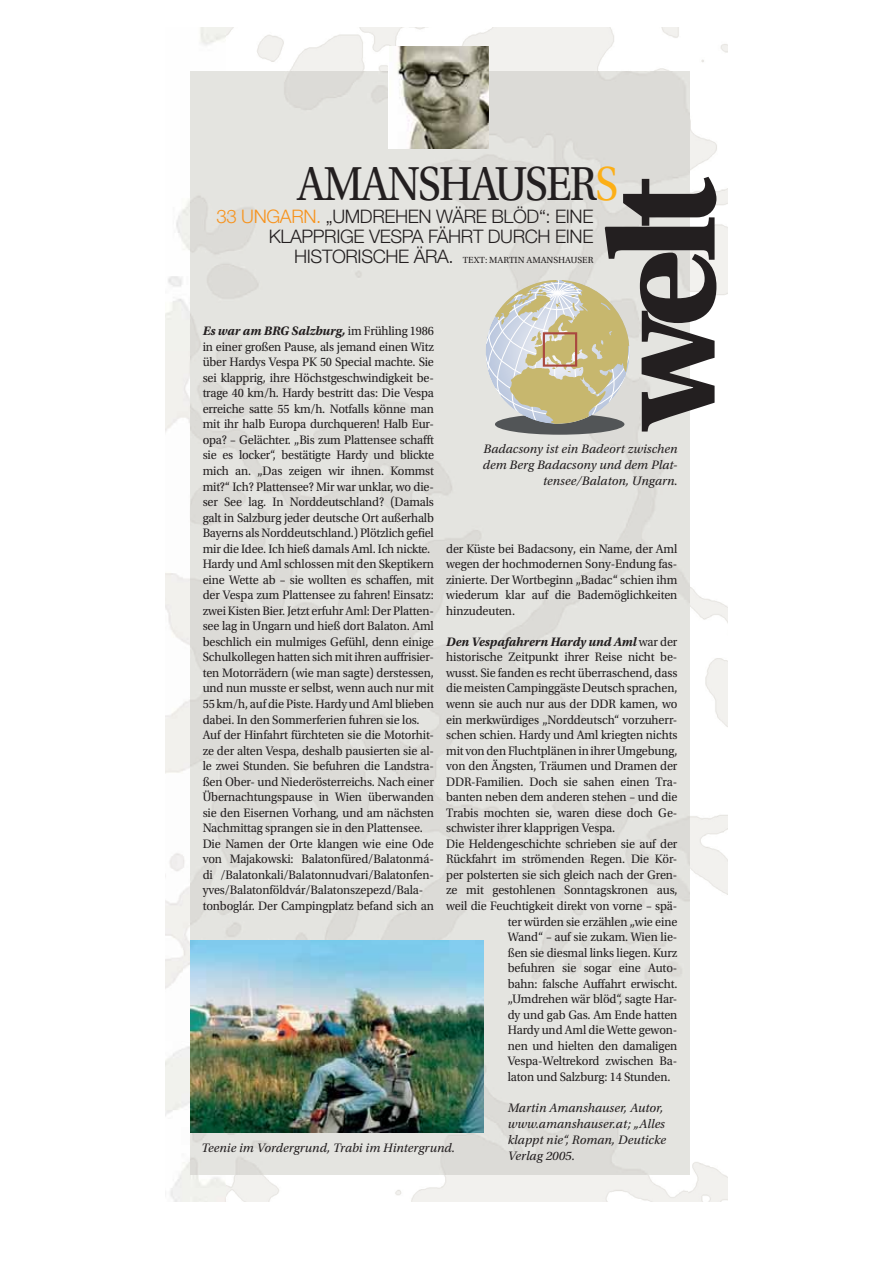
<style>
.page{position:relative;width:893px;height:1263px;background:#fff}
.page>*{position:absolute;margin:0;border:0;box-sizing:border-box;transform-origin:0 0}
.t1{font:700 157.95px "Utopia Std";color:#231f20}
.t2{font:50.25px "Utopia Std";letter-spacing:-.04em;color:#231f20;scale:.88 1}
.t3{font:300 18.6px/20.1px "Helvetica Neue LT Std";letter-spacing:-.02em;color:#231f20;text-align:right}
.t4{font:12.9px/15.6px "Utopia Std";letter-spacing:-.01em;color:#231f20;scale:.95 1}
.t5{font:italic 12.9px/15.8px "Utopia Std";letter-spacing:.005em;color:#231f20}
.t6{font:italic 700 12.9px "Utopia Std";letter-spacing:-.005em;color:#231f20}
.t7{font:9.3px "Utopia Std";color:#231f20}
.s1{color:#fcaf17}
.s2{color:#f7931d}
.s3{font-family:"Helvetica Neue LT Std";font-weight:300;font-size:18.6px}
.s4{font-weight:700;font-style:italic}
.s5{font-weight:400;font-style:normal}
</style>
<div class="page">
<img style="left:227px;top:27px;width:500px;height:44px">
<img style="left:687px;top:119px;width:40px;height:1083px">
<img style="left:165px;top:351px;width:25px;height:638px">
<img style="left:227px;top:1174px;width:460px;height:28px">
<img style="left:190px;top:71px;width:500px;height:1103px">
<img style="left:190px;top:941px;width:293px;height:191px">
<div style="left:495px;top:414px;width:129px;height:21px;background:#525557;border-radius:50%"></div>
<svg style="left:486px;top:280px;width:143px;height:145px;background:#ccc7ab"></svg>
<div style="left:543px;top:332px;width:34px;height:35px;border:2px solid #aa483f"></div>
<img style="left:390px;top:46px;width:99px;height:102px">
<h2 class="t2" style="left:297px;top:162px;width:366px">AMANSHAUSER<span class="s1">S</span></h2>
<h1 class="t1" style="left:568px;top:430px;width:255px;rotate:-90deg">welt</h1>
<h3 class="t3" style="left:216px;top:207px;width:378px"><span class="s2">33 UNGARN.</span> „UMDREHEN WÄRE BLÖD“: EINE<br>KLAPPRIGE VESPA FÄHRT DURCH EINE</h3>
<p class="t7" style="left:294px;top:256px;width:301px"><span class="s3">HISTORISCHE ÄRA.</span> TEXT: MARTIN AMANSHAUSER</p>
<p class="t4" style="left:203px;top:324px;width:245px"><span class="s4">Es war am BRG Salzburg,</span> im Frühling 1986 in einer großen Pause, als jemand einen Witz über Hardys Vespa PK 50 Special machte. Sie sei klapprig, ihre Höchstgeschwindigkeit be&shy;trage 40 km/h. Hardy bestritt das: Die Vespa erreiche satte 55 km/h. Notfalls könne man mit ihr halb Europa durchqueren! Halb Eur&shy;opa? – Gelächter. „Bis zum Plattensee schafft sie es locker“, bestätigte Hardy und blickte mich an. „Das zeigen wir ihnen. Kommst mit?“ Ich? Plattensee? Mir war unklar, wo die&shy;ser See lag. In Norddeutschland? (Damals galt in Salzburg jeder deutsche Ort außerhalb Bayerns als Norddeutschland.) Plötzlich gefiel mir die Idee. Ich hieß damals Aml. Ich nickte.<br>Hardy und Aml schlossen mit den Skeptikern eine Wette ab – sie wollten es schaffen, mit der Vespa zum Plattensee zu fahren! Einsatz: zwei Kisten Bier. Jetzt erfuhr Aml: Der Platten&shy;see lag in Ungarn und hieß dort Balaton. Aml beschlich ein mulmiges Gefühl, denn einige Schulkollegen hatten sich mit ihren auffrisier&shy;ten Motorrädern (wie man sagte) derstessen, und nun musste er selbst, wenn auch nur mit 55 km/h, auf die Piste. Hardy und Aml blieben dabei. In den Sommerferien fuhren sie los.<br>Auf der Hinfahrt fürchteten sie die Motorhit&shy;ze der alten Vespa, deshalb pausierten sie al&shy;le zwei Stunden. Sie befuhren die Landstra&shy;ßen Ober- und Niederösterreichs. Nach einer Übernachtungspause in Wien überwanden sie den Eisernen Vorhang, und am nächsten Nachmittag sprangen sie in den Plattensee.<br>Die Namen der Orte klangen wie eine Ode von Majakowski: Balatonfüred/Balatonmá&shy;di /Balatonkali/Balatonnudvari/Balatonfen&shy;yves/Balatonföldvár/Balatonszepezd/Bala&shy;tonboglár. Der Campingplatz befand sich an</p>
<p class="t5" style="left:483px;top:442px;width:196px;text-align:right">Badacsony ist ein Badeort zwischen dem Berg Badacsony und dem Plat&shy;tensee/Balaton, Ungarn.</p>
<p class="t4" style="left:446px;top:542px;width:245px;text-align:justify">der Küste bei Badacsony, ein Name, der Aml wegen der hochmodernen Sony-Endung fas&shy;zinierte. Der Wortbeginn „Badac“ schien ihm wiederum klar auf die Bademöglichkeiten hinzudeuten.</p>
<p class="t6" style="left:446px;top:636px;width:233px">Den Vespafahrern Hardy und Aml <span class="s5">war der</span></p>
<p class="t4" style="left:446px;top:650px;width:245px">historische Zeitpunkt ihrer Reise nicht be-</p>
<p class="t4" style="left:446px;top:666px;width:245px">wusst. Sie fanden es recht überraschend, dass</p>
<p class="t4" style="left:446px;top:682px;width:245px">die meisten Campinggäste Deutsch sprachen,</p>
<p class="t4" style="left:446px;top:697px;width:245px">wenn sie auch nur aus der DDR kamen, wo</p>
<p class="t4" style="left:446px;top:713px;width:245px">ein merkwürdiges „Norddeutsch“ vorzuherr-</p>
<p class="t4" style="left:446px;top:728px;width:245px">schen schien. Hardy und Aml kriegten nichts</p>
<p class="t4" style="left:446px;top:744px;width:245px">mit von den Fluchtplänen in ihrer Umgebung,</p>
<p class="t4" style="left:446px;top:759px;width:245px">von den Ängsten, Träumen und Dramen der</p>
<p class="t4" style="left:446px;top:775px;width:245px">DDR-Familien. Doch sie sahen einen Tra-</p>
<p class="t4" style="left:446px;top:790px;width:245px">banten neben dem anderen stehen – und die</p>
<p class="t4" style="left:446px;top:806px;width:245px">Trabis mochten sie, waren diese doch Ge-</p>
<p class="t4" style="left:446px;top:821px;width:179px">schwister ihrer klapprigen Vespa.</p>
<p class="t4" style="left:446px;top:837px;width:245px">Die Heldengeschichte schrieben sie auf der</p>
<p class="t4" style="left:446px;top:852px;width:245px">Rückfahrt im strömenden Regen. Die Kör-</p>
<p class="t4" style="left:446px;top:868px;width:245px">per polsterten sie sich gleich nach der Gren-</p>
<p class="t4" style="left:446px;top:883px;width:245px">ze mit gestohlenen Sonntagskronen aus,</p>
<p class="t4" style="left:446px;top:899px;width:245px">weil die Feuchtigkeit direkt von vorne – spä-</p>
<p class="t4" style="left:508px;top:915px;width:180px">ter würden sie erzählen „wie eine</p>
<p class="t4" style="left:508px;top:930px;width:180px">Wand“ – auf sie zukam. Wien lie-</p>
<p class="t4" style="left:508px;top:946px;width:180px">ßen sie diesmal links liegen. Kurz</p>
<p class="t4" style="left:508px;top:961px;width:180px">befuhren sie sogar eine Auto-</p>
<p class="t4" style="left:508px;top:977px;width:180px">bahn: falsche Auffahrt erwischt.</p>
<p class="t4" style="left:508px;top:992px;width:180px">„Umdrehen wär blöd“, sagte Har-</p>
<p class="t4" style="left:508px;top:1008px;width:180px">dy und gab Gas. Am Ende hatten</p>
<p class="t4" style="left:508px;top:1023px;width:180px">Hardy und Aml die Wette gewon-</p>
<p class="t4" style="left:508px;top:1039px;width:180px">nen und hielten den damaligen</p>
<p class="t4" style="left:508px;top:1054px;width:180px">Vespa-Weltrekord zwischen Ba-</p>
<p class="t4" style="left:508px;top:1070px;width:173px">laton und Salzburg: 14 Stunden.</p>
<p class="t5" style="left:508px;top:1101px;width:160px">Martin Amanshauser, Autor, www.amanshauser.at; „Alles klappt nie“, Roman, Deuticke<br>Verlag 2005.</p>
<p class="t5" style="left:201px;top:1140px;width:255px">Teenie im Vordergrund, Trabi im Hintergrund.</p>
</div>
